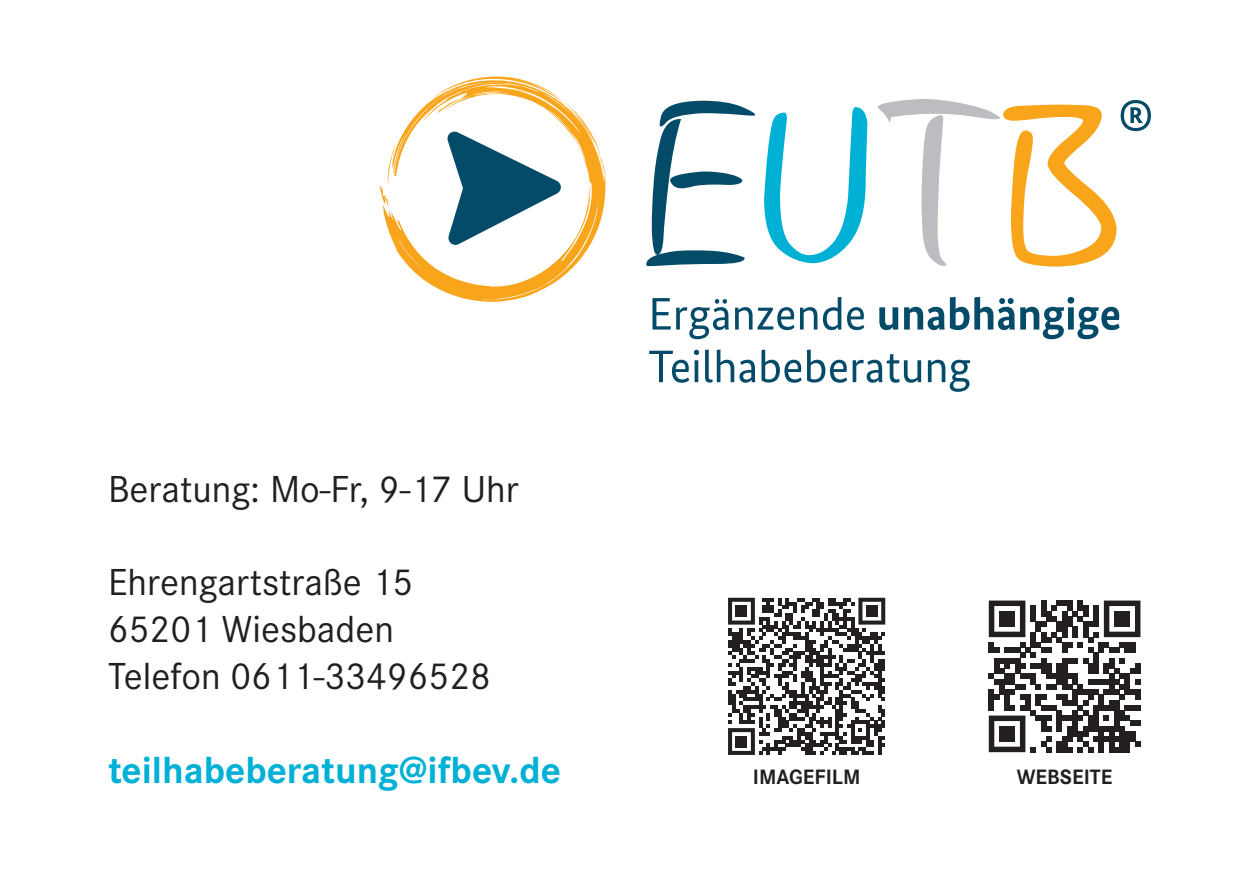
<style>
.page{position:relative;width:1259px;height:893px;background:#fff}
.page>*{position:absolute;margin:0;border:0;box-sizing:border-box;transform-origin:0 0}
.t1{font:39px "Corporate S";color:#231f20}
.t2{font:700 39px "Corporate S";color:#00b0d5}
.t3{font:700 21.6px "Corporate S";color:#231f20}
</style>
<div class="page">
<svg style="left:394px;top:245px;width:196px;height:57px"></svg>
<svg style="left:380px;top:77px;width:226px;height:168px"></svg>
<svg style="left:646px;top:101px;width:109px;height:165px"></svg>
<svg style="left:764px;top:107px;width:103px;height:156px"></svg>
<svg style="left:652px;top:298px;width:76px;height:41px"></svg>
<svg style="left:735px;top:307px;width:59px;height:23px"></svg>
<svg style="left:800px;top:307px;width:17px;height:23px"></svg>
<svg style="left:823px;top:297px;width:18px;height:33px"></svg>
<svg style="left:847px;top:307px;width:17px;height:23px"></svg>
<svg style="left:879px;top:307px;width:19px;height:23px"></svg>
<svg style="left:904px;top:307px;width:40px;height:23px"></svg>
<svg style="left:950px;top:297px;width:114px;height:42px"></svg>
<div style="left:1068px;top:307px;width:5px;height:23px;background:#044b69"></div>
<div style="left:1067px;top:297px;width:7px;height:7px;background:#044b69;border-radius:50%"></div>
<svg style="left:1077px;top:307px;width:42px;height:32px"></svg>
<svg style="left:649px;top:350px;width:50px;height:33px"></svg>
<svg style="left:705px;top:349px;width:50px;height:34px"></svg>
<svg style="left:761px;top:350px;width:40px;height:33px"></svg>
<svg style="left:807px;top:350px;width:114px;height:33px"></svg>
<svg style="left:928px;top:360px;width:42px;height:32px"></svg>
<svg style="left:878px;top:99px;width:273px;height:168px"></svg>
<svg style="left:988px;top:600px;width:152px;height:152px"></svg>
<div style="left:999px;top:611px;width:16px;height:16px;background:#231f20"></div>
<div style="left:1114px;top:611px;width:16px;height:16px;background:#231f20"></div>
<div style="left:999px;top:726px;width:16px;height:16px;background:#231f20"></div>
<svg style="left:728px;top:598px;width:157px;height:157px"></svg>
<div style="left:735px;top:605px;width:12px;height:12px;background:#231f20"></div>
<div style="left:866px;top:605px;width:11px;height:12px;background:#231f20"></div>
<div style="left:735px;top:736px;width:12px;height:11px;background:#231f20"></div>
<p class="t1" style="left:108px;top:463px;width:412px">Beratung: Mo-Fr, 9-17 Uhr</p>
<p class="t1" style="left:108px;top:557px;width:307px">Ehrengartstraße 15</p>
<p class="t1" style="left:108px;top:604px;width:287px">65201 Wiesbaden</p>
<p class="t1" style="left:108px;top:651px;width:384px">Telefon 0611-33496528</p>
<p class="t2" style="left:108px;top:747px;width:454px">teilhabeberatung@ifbev.de</p>
<p class="t3" style="left:753px;top:764px;width:109px">IMAGEFILM</p>
<p class="t3" style="left:1017px;top:764px;width:97px">WEBSEITE</p>
</div>
